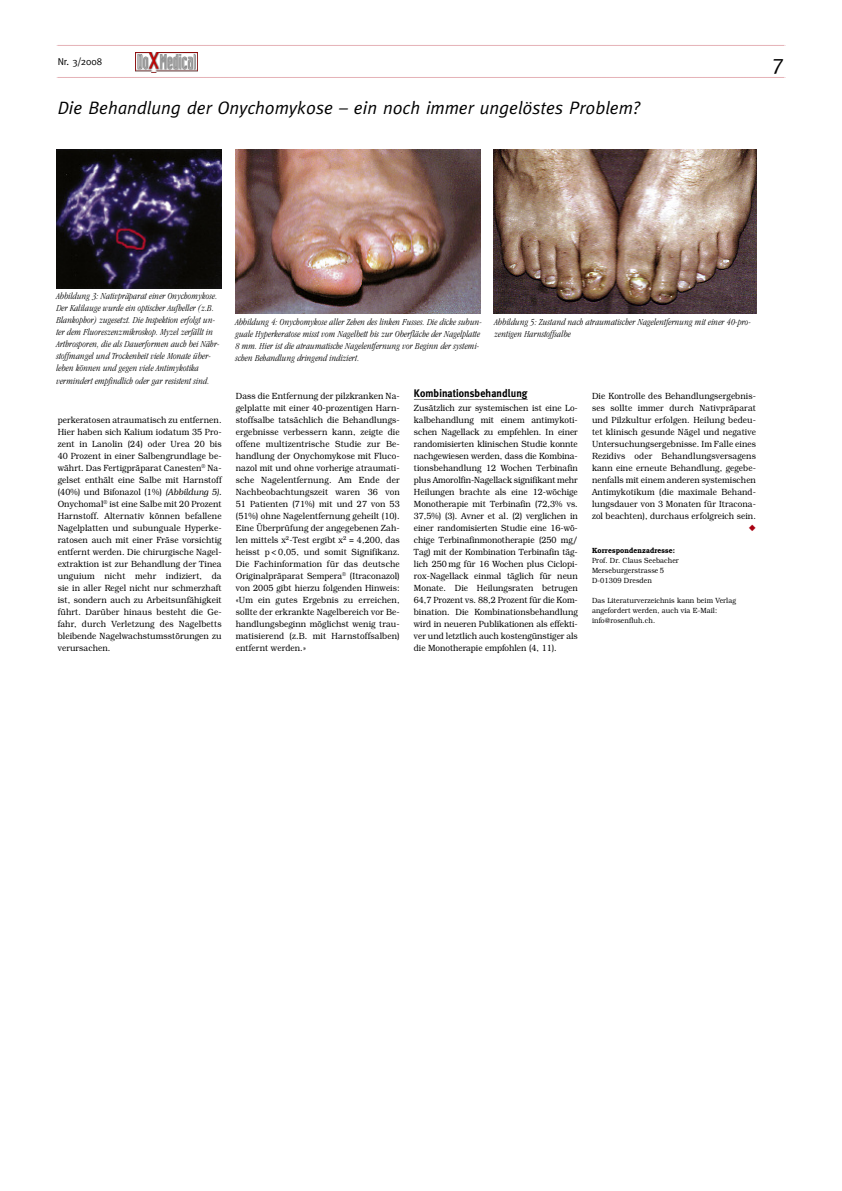
<style>
.page{position:relative;width:842px;height:1191px;background:#fff}
.page>*{position:absolute;margin:0;border:0;box-sizing:border-box;transform-origin:0 0}
.t1{font:22px "Meta";color:#000}
.t2{font:italic 18px "Meta";color:#000}
.t3{font:700 11px "Meta";letter-spacing:.01em;color:#000;scale:.93 1}
.t4{font:10px "Meta";color:#000}
.t5{font:italic 300 condensed 9.5px/12px "Garamond";letter-spacing:.015em;color:#000}
.t6{font:300 9px/12px "Bookman";letter-spacing:.01em;color:#000;text-align:justify;scale:.9 1}
.t7{font:300 7.5px/10px "Bookman";letter-spacing:.01em;color:#000;scale:.9 1}
.t8{font:600 7.5px "Bookman";letter-spacing:.015em;color:#000;scale:.9 1}
.s1{font-style:italic}
</style>
<div class="page">
<svg style="left:57px;top:77px;width:729px;height:1px"></svg>
<svg style="left:57px;top:45px;width:729px;height:1px"></svg>
<img style="left:135px;top:52px;width:62px;height:20px">
<hr style="left:414px;top:399px;width:114px;height:1px;background:#808080">
<img style="left:235px;top:149px;width:245px;height:165px">
<img style="left:494px;top:149px;width:263px;height:165px">
<img style="left:56px;top:150px;width:166px;height:138px">
<p class="t4" style="left:58px;top:56px;width:46px">Nr. 3/2008</p>
<h1 class="t1" style="left:772px;top:50px;width:13px">7</h1>
<h2 class="t2" style="left:58px;top:98px;width:583px">Die Behandlung der Onychomykose – ein noch immer ungelöstes Problem?</h2>
<p class="t5" style="left:56px;top:291px;width:165px">Abbildung 3: Nativpräparat einer Onychomykose.<br>Der Kalilauge wurde ein optischer Aufheller (z.B.<br>Blankophor) zugesetzt. Die Inspektion erfolgt un&shy;ter dem Fluoreszenzmikroskop. Myzel zerfällt in Arthrosporen, die als Dauerformen auch bei Nähr&shy;stoffmangel und Trockenheit viele Monate über&shy;leben können und gegen viele Antimykotika vermindert empfindlich oder gar resistent sind.</p>
<p class="t6" style="left:58px;top:414px;width:184px">perkeratosen atraumatisch zu entfernen.<br>Hier haben sich Kalium iodatum 35 Pro&shy;zent in Lanolin (24) oder Urea 20 bis 40 Prozent in einer Salbengrundlage be&shy;währt. Das Fertigpräparat Canesten<sup>®</sup> Na&shy;gelset enthält eine Salbe mit Harnstoff (40%) und Bifonazol (1%) <span class="s1">(Abbildung 5).<br></span>Onychomal<sup>®</sup> ist eine Salbe mit 20 Prozent Harnstoff. Alternativ können befallene Nagelplatten und subunguale Hyperke&shy;ratosen auch mit einer Fräse vorsichtig entfernt werden. Die chirurgische Nagel&shy;extraktion ist zur Behandlung der Tinea unguium nicht mehr indiziert, da sie in aller Regel nicht nur schmerzhaft ist, sondern auch zu Arbeitsunfähigkeit führt. Darüber hinaus besteht die Ge&shy;fahr, durch Verletzung des Nagelbetts bleibende Nagelwachstumsstörungen zu verursachen.</p>
<p class="t5" style="left:235px;top:317px;width:248px">Abbildung 4: Onychomykose aller Zehen des linken Fusses. Die dicke subun&shy;guale Hyperkeratose misst vom Nagelbett bis zur Oberfläche der Nagelplatte 8 mm. Hier ist die atraumatische Nagelentfernung vor Beginn der systemi&shy;schen Behandlung dringend indiziert.</p>
<p class="t5" style="left:495px;top:316px;width:258px">Abbildung 5: Zustand nach atraumatischer Nagelentfernung mit einer 40-pro&shy;zentigen Harnstoffsalbe</p>
<p class="t6" style="left:236px;top:390px;width:184px">Dass die Entfernung der pilzkranken Na&shy;gelplatte mit einer 40-prozentigen Harn&shy;stoffsalbe tatsächlich die Behandlungs&shy;ergebnisse verbessern kann, zeigte die offene multizentrische Studie zur Be&shy;handlung der Onychomykose mit Fluco&shy;nazol mit und ohne vorherige atraumati&shy;sche Nagelentfernung. Am Ende der Nachbeobachtungszeit waren 36 von 51 Patienten (71%) mit und 27 von 53 (51%) ohne Nagelentfernung geheilt (10).<br>Eine Überprüfung der angegebenen Zah&shy;len mittels x<sup>2</sup>-Test ergibt x<sup>2</sup> = 4,200, das heisst p &lt; 0,05, und somit Signifikanz.<br>Die Fachinformation für das deutsche Originalpräparat Sempera<sup>®</sup> (Itraconazol) von 2005 gibt hierzu folgenden Hinweis: «Um ein gutes Ergebnis zu erreichen, sollte der erkrankte Nagelbereich vor Be&shy;handlungsbeginn möglichst wenig trau&shy;matisierend (z.B. mit Harnstoffsalben) entfernt werden.»</p>
<p class="t3" style="left:414px;top:387px;width:124px">Kombinationsbehandlung</p>
<p class="t6" style="left:414px;top:402px;width:184px">Zusätzlich zur systemischen ist eine Lo&shy;kalbehandlung mit einem antimykoti&shy;schen Nagellack zu empfehlen. In einer randomisierten klinischen Studie konnte nachgewiesen werden, dass die Kombina&shy;tionsbehandlung 12 Wochen Terbinafin plus Amorolfin-Nagellack signifikant mehr Heilungen brachte als eine 12-wöchige Monotherapie mit Terbinafin (72,3% vs.<br>37,5%) (3). Avner et al. (2) verglichen in einer randomisierten Studie eine 16-wö&shy;chige Terbinafinmonotherapie (250 mg/ Tag) mit der Kombination Terbinafin täg&shy;lich 250 mg für 16 Wochen plus Ciclopi&shy;rox-Nagellack einmal täglich für neun Monate. Die Heilungsraten betrugen 64,7 Prozent vs. 88,2 Prozent für die Kom&shy;bination. Die Kombinationsbehandlung wird in neueren Publikationen als effekti&shy;ver und letztlich auch kostengünstiger als die Monotherapie empfohlen (4, 11).</p>
<p class="t6" style="left:592px;top:390px;width:184px">Die Kontrolle des Behandlungsergebnis&shy;ses sollte immer durch Nativpräparat und Pilzkultur erfolgen. Heilung bedeu&shy;tet klinisch gesunde Nägel und negative Untersuchungsergebnisse. Im Falle eines Rezidivs oder Behandlungsversagens kann eine erneute Behandlung, gegebe&shy;nenfalls mit einem anderen systemischen Antimykotikum (die maximale Behand&shy;lungsdauer von 3 Monaten für Itracona&shy;zol beachten), durchaus erfolgreich sein.</p>
<p class="t8" style="left:592px;top:546px;width:94px">Korrespondenzadresse:</p>
<p class="t7" style="left:592px;top:555px;width:98px">Prof. Dr. Claus Seebacher<br>Merseburgerstrasse 5<br>D-01309 Dresden</p>
<p class="t7" style="left:592px;top:595px;width:162px">Das Literaturverzeichnis kann beim Verlag angefordert werden, auch via E-Mail: info@rosenfluh.ch.</p>
</div>
